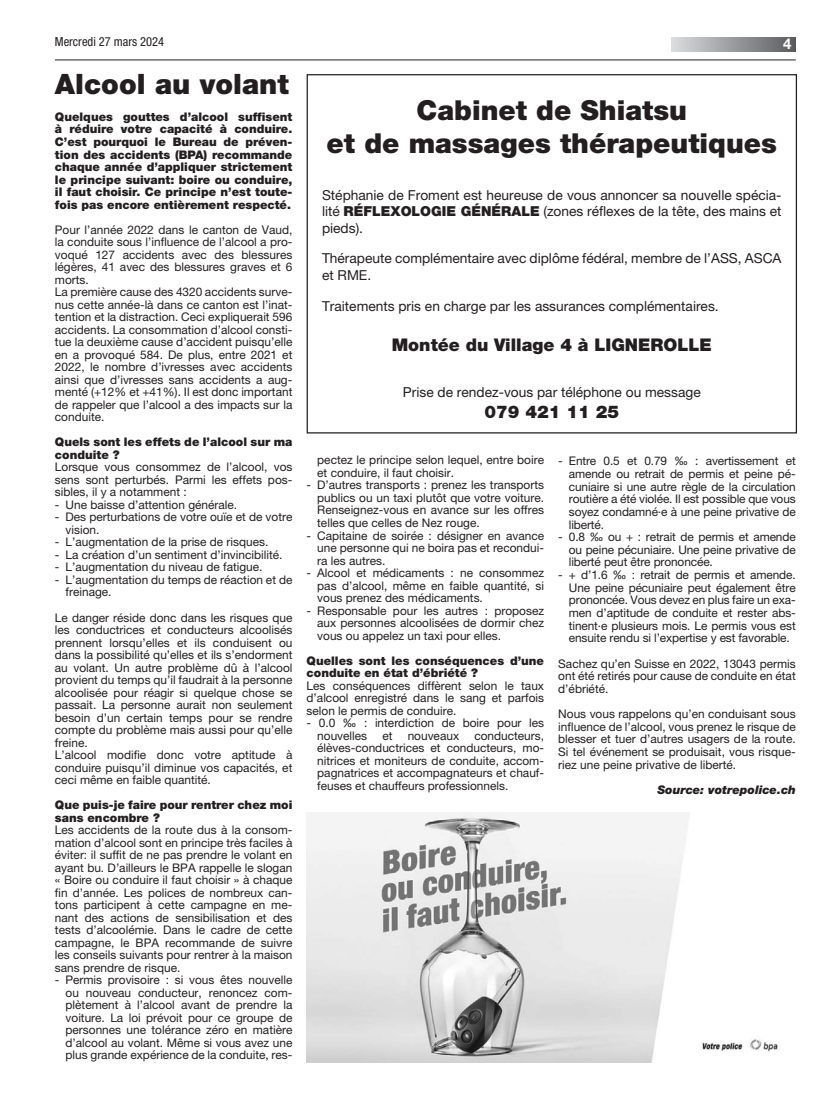
<style>
.page{position:relative;width:833px;height:1117px;background:#fff}
.page>*{position:absolute;margin:0;border:0;box-sizing:border-box;transform-origin:0 0}
.t1{font:900 28.12px "Helvetica Neue LT Pro";color:#231f20}
.t2{font:900 27.5px/33px "Helvetica Neue LT Pro";color:#231f20;text-align:center}
.t3{font:900 17.5px "Helvetica Neue LT Pro";color:#231f20}
.t4{font:700 15px "Helvetica Neue LT Pro";color:#fff}
.t5{font:13.75px/16.5px "Helvetica Neue LT Pro";color:#231f20;text-align:justify}
.t6{font:condensed 12.5px "Helvetica Neue LT Pro";color:#231f20}
.t7{font:11.88px/12.5px "Helvetica Neue LT Pro";color:#231f20;text-align:justify}
.t8{font:900 11.88px/12.5px "Helvetica Neue LT Pro";color:#231f20}
.t9{font:italic 900 11.88px "Helvetica Neue LT Pro";color:#231f20}
.s1{font-weight:900}
</style>
<div class="page">
<svg style="left:671px;top:37px;width:124px;height:14px;background:#9a9c9f"></svg>
<hr style="left:55px;top:60px;width:740px;height:1px;background:#231f20">
<img style="left:306px;top:812px;width:474px;height:249px">
<p class="t6" style="left:55px;top:34px;width:111px">Mercredi 27 mars 2024</p>
<p class="t4" style="left:783px;top:35px;width:10px">4</p>
<h1 class="t1" style="left:55px;top:67px;width:235px">Alcool au volant</h1>
<p class="t8" style="left:55px;top:110px;width:239px;text-align:justify">Quelques gouttes d’alcool suffisent à réduire votre capacité à conduire.<br>C’est pourquoi le Bureau de préven&shy;tion des accidents (BPA) recommande chaque année d’appliquer strictement le principe suivant: boire ou conduire, il faut choisir. Ce principe n’est toute&shy;fois pas encore entièrement respecté.</p>
<p class="t7" style="left:55px;top:223px;width:239px;text-align:left">Pour l’année 2022 dans le canton de Vaud, la conduite sous l’influence de l’alcool a pro&shy;voqué 127 accidents avec des blessures légères, 41 avec des blessures graves et 6 morts.<br>La première cause des 4320 accidents surve&shy;nus cette année-là dans ce canton est l’inat&shy;tention et la distraction. Ceci expliquerait 596 accidents. La consommation d’alcool consti&shy;tue la deuxième cause d’accident puisqu’elle en a provoqué 584. De plus, entre 2021 et 2022, le nombre d’ivresses avec accidents ainsi que d’ivresses sans accidents a aug&shy;menté (+12% et +41%). Il est donc important de rappeler que l’alcool a des impacts sur la conduite.</p>
<p class="t8" style="left:55px;top:435px;width:239px">Quels sont les effets de l’alcool sur ma conduite ?</p>
<p class="t7" style="left:55px;top:460px;width:239px">Lorsque vous consommez de l’alcool, vos sens sont perturbés. Parmi les effets pos&shy;sibles, il y a notamment :</p>
<p class="t7" style="left:55px;top:498px;width:184px">- Une baisse d’attention générale.</p>
<p class="t7" style="left:66px;top:510px;width:228px;text-indent:-11px">- Des perturbations de votre ouïe et de votre vision.</p>
<p class="t7" style="left:55px;top:535px;width:215px">- L’augmentation de la prise de risques.</p>
<p class="t7" style="left:55px;top:548px;width:229px">- La création d’un sentiment d’invincibilité.</p>
<p class="t7" style="left:55px;top:560px;width:209px">- L’augmentation du niveau de fatigue.</p>
<p class="t7" style="left:66px;top:573px;width:228px;text-indent:-11px">- L’augmentation du temps de réaction et de freinage.</p>
<p class="t7" style="left:55px;top:610px;width:239px;text-align:left">Le danger réside donc dans les risques que les conductrices et conducteurs alcoolisés prennent lorsqu’elles et ils conduisent ou dans la possibilité qu’elles et ils s’endorment au volant. Un autre problème dû à l’alcool provient du temps qu’il faudrait à la personne alcoolisée pour réagir si quelque chose se passait. La personne aurait non seulement besoin d’un certain temps pour se rendre compte du problème mais aussi pour qu’elle freine.<br>L’alcool modifie donc votre aptitude à conduire puisqu’il diminue vos capacités, et ceci même en faible quantité.</p>
<p class="t8" style="left:55px;top:798px;width:239px">Que puis-je faire pour rentrer chez moi sans encombre ?</p>
<p class="t7" style="left:55px;top:823px;width:239px">Les accidents de la route dus à la consom&shy;mation d’alcool sont en principe très faciles à éviter: il suffit de ne pas prendre le volant en ayant bu. D’ailleurs le BPA rappelle le slogan « Boire ou conduire il faut choisir » à chaque fin d’année. Les polices de nombreux can&shy;tons participent à cette campagne en me&shy;nant des actions de sensibilisation et des tests d’alcoolémie. Dans le cadre de cette campagne, le BPA recommande de suivre les conseils suivants pour rentrer à la maison sans prendre de risque.</p>
<p class="t7" style="left:66px;top:973px;width:228px;text-indent:-11px">- Permis provisoire : si vous êtes nouvelle ou nouveau conducteur, renoncez com&shy;plètement à l’alcool avant de prendre la voiture. La loi prévoit pour ce groupe de personnes une tolérance zéro en matière d’alcool au volant. Même si vous avez une plus grande expérience de la conduite, res-</p>
<h2 class="t2" style="left:326px;top:94px;width:452px">Cabinet de Shiatsu<br>et de massages thérapeutiques</h2>
<p class="t5" style="left:322px;top:186px;width:461px">Stéphanie de Froment est heureuse de vous annoncer sa nouvelle spécia&shy;lité <span class="s1">RÉFLEXOLOGIE GÉNÉRALE</span> (zones réflexes de la tête, des mains et pieds).</p>
<p class="t5" style="left:322px;top:250px;width:461px">Thérapeute complémentaire avec diplôme fédéral, membre de l’ASS, ASCA et RME.</p>
<p class="t5" style="left:322px;top:298px;width:398px">Traitements pris en charge par les assurances complémentaires.</p>
<h3 class="t3" style="left:392px;top:334px;width:321px">Montée du Village 4 à LIGNEROLLE</h3>
<p class="t5" style="left:403px;top:383px;width:299px">Prise de rendez-vous par téléphone ou message</p>
<h3 class="t3" style="left:484px;top:401px;width:136px">079 421 11 25</h3>
<p class="t7" style="left:317px;top:453px;width:228px">pectez le principe selon lequel, entre boire et conduire, il faut choisir.</p>
<p class="t7" style="left:317px;top:478px;width:228px;text-indent:-11px">- D’autres transports : prenez les transports publics ou un taxi plutôt que votre voiture.<br>Renseignez-vous en avance sur les offres telles que celles de Nez rouge.</p>
<p class="t7" style="left:317px;top:528px;width:228px;text-indent:-11px">- Capitaine de soirée : désigner en avance une personne qui ne boira pas et recondui&shy;ra les autres.</p>
<p class="t7" style="left:317px;top:566px;width:228px;text-indent:-11px">- Alcool et médicaments : ne consommez pas d’alcool, même en faible quantité, si vous prenez des médicaments.</p>
<p class="t7" style="left:317px;top:603px;width:228px;text-indent:-11px">- Responsable pour les autres : proposez aux personnes alcoolisées de dormir chez vous ou appelez un taxi pour elles.</p>
<p class="t8" style="left:306px;top:654px;width:239px">Quelles sont les conséquences d’une conduite en état d’ébriété ?</p>
<p class="t7" style="left:306px;top:679px;width:239px">Les conséquences diffèrent selon le taux d’alcool enregistré dans le sang et parfois selon le permis de conduire.</p>
<p class="t7" style="left:317px;top:716px;width:228px;text-indent:-11px">- 0.0 ‰ : interdiction de boire pour les nouvelles</p>
<p class="t7" style="left:317px;top:729px;width:228px;text-indent:157px">conducteurs, élèves-conductrices et conducteurs, mo&shy;nitrices et moniteurs de conduite, accom&shy;pagnatrices et accompagnateurs et chauf&shy;feuses et chauffeurs professionnels.</p>
<p class="t7" style="left:382px;top:729px;width:12px">et</p>
<p class="t7" style="left:408px;top:729px;width:53px">nouveaux</p>
<p class="t7" style="left:569px;top:454px;width:228px;text-indent:-11px">- Entre 0.5 et 0.79 ‰ : avertissement et amende ou retrait de permis et peine pé&shy;cuniaire si une autre règle de la circulation routière a été violée. Il est possible que vous soyez condamné·e à une peine privative de liberté.</p>
<p class="t7" style="left:569px;top:530px;width:228px;text-indent:-11px">- 0.8 ‰ ou + : retrait de permis et amende ou peine pécuniaire. Une peine privative de liberté peut être prononcée.</p>
<p class="t7" style="left:569px;top:568px;width:228px;text-indent:-11px">- + d’1.6 ‰ : retrait de permis et amende.<br>Une peine pécuniaire peut également être prononcée. Vous devez en plus faire un exa&shy;men d’aptitude de conduite et rester abs&shy;tinent·e plusieurs mois. Le permis vous est ensuite rendu si l’expertise y est favorable.</p>
<p class="t7" style="left:558px;top:656px;width:239px">Sachez qu’en Suisse en 2022, 13043 permis ont été retirés pour cause de conduite en état d’ébriété.</p>
<p class="t7" style="left:558px;top:707px;width:239px">Nous vous rappelons qu’en conduisant sous influence de l’alcool, vous prenez le risque de blesser et tuer d’autres usagers de la route.<br>Si tel événement se produisait, vous risque&shy;riez une peine privative de liberté.</p>
<p class="t9" style="left:657px;top:782px;width:140px">Source: votrepolice.ch</p>
</div>
